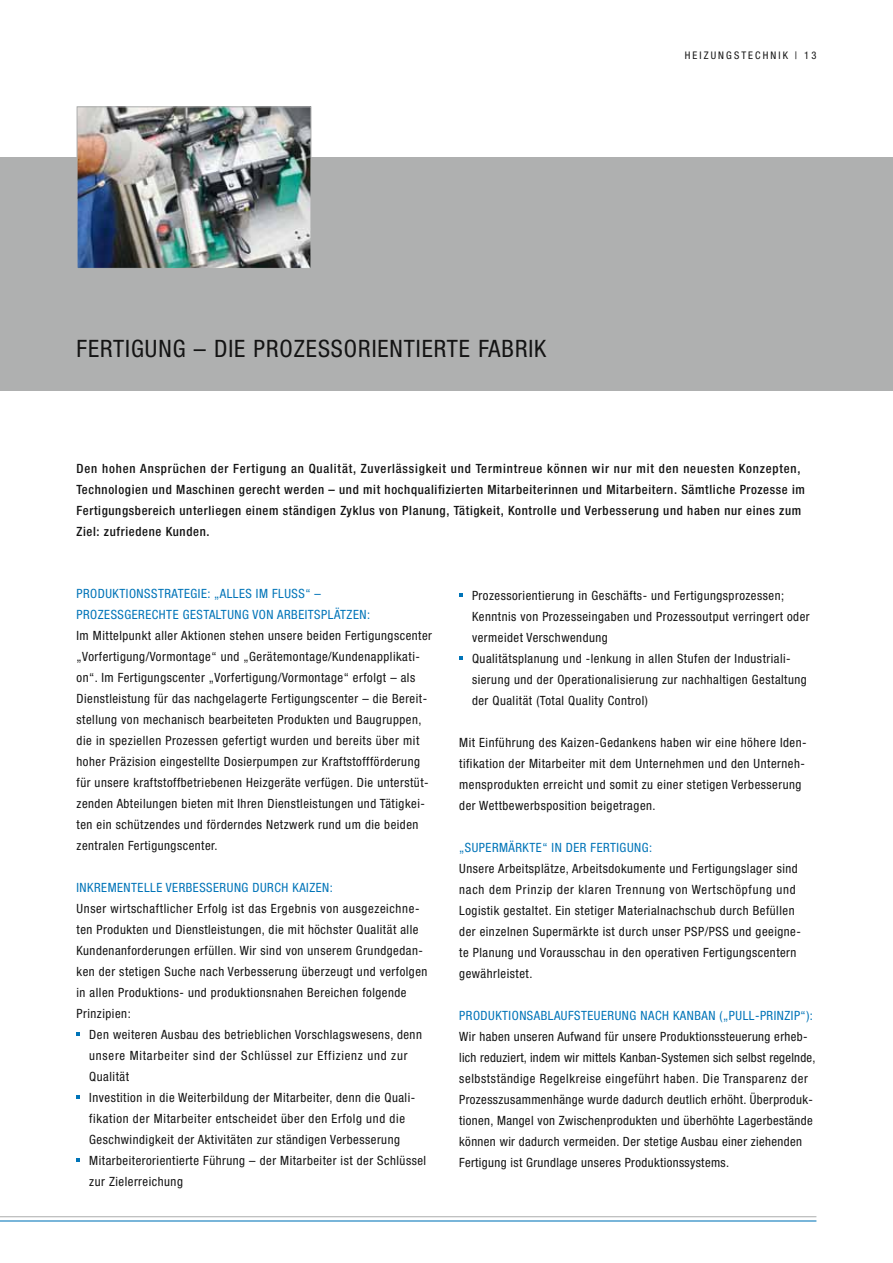
<style>
.page{position:relative;width:893px;height:1263px;background:#fff}
.page>*{position:absolute;margin:0;border:0;box-sizing:border-box;transform-origin:0 0}
.t1{font:condensed 24px "Helvetica Neue LTW1 G";letter-spacing:.04em;color:#141414}
.t2{font:condensed 12.75px/21px "Helvetica Neue LTW1 G";letter-spacing:.04em;color:#141414}
.t3{font:500 condensed 12.75px/21px "Helvetica Neue LTW1 G";letter-spacing:.05em;color:#141414}
.t4{font:condensed 12.75px "Helvetica Neue LTW1 G";letter-spacing:.04em;color:#0074b8}
.t5{font:condensed 12.75px "Helvetica Neue LTW1 G";letter-spacing:.06em;color:#141414}
.t6{font:condensed 10.5px "Helvetica Neue LTW1 G";letter-spacing:.2em;color:#141414}
</style>
<div class="page">
<hr style="left:0;top:1216px;width:816px;height:1px;background:#afb0b0">
<hr style="left:0;top:1220px;width:816px;height:1px;background:#0074b8">
<div style="left:0;top:157px;width:893px;height:234px;background:#afb0b0"></div>
<img style="left:79px;top:108px;width:230px;height:159px">
<div style="left:77px;top:106px;width:234px;height:163px;border:1px solid #afb0b0"></div>
<h1 class="t1" style="left:77px;top:335px;width:24px">Fertig</h1>
<h1 class="t1" style="left:145px;top:335px;width:403px">ung – DIE PROZESSORIENTIERTE FABRIK</h1>
<p class="t6" style="left:685px;top:49px;width:65px">HEIZUNGStechnik</p>
<p class="t6" style="left:795px;top:49px;width:23px">| 13</p>
<p class="t3" style="left:77px;top:458px;width:730px">Den hohen Ansprüchen der Fertigung an Qualität, Zuverlässigkeit und Termintreue können wir nur mit den neuesten Konzepten, Technologien und Maschinen gerecht werden – und mit hochqualifizierten Mitarbeiterinnen und Mitarbeitern. Sämtliche Prozesse im Fertigungsbereich unterliegen einem ständigen Zyklus von Planung, Tätigkeit, Kontrolle und Verbesserung und haben nur eines zum Ziel: zufriedene Kunden.</p>
<p class="t4" style="left:77px;top:586px;width:44px">Produktionsstrategie</p>
<p class="t4" style="left:207px;top:586px;width:27px">: „Alles</p>
<p class="t4" style="left:256px;top:586px;width:67px">im Fluss “ –</p>
<p class="t4" style="left:77px;top:607px;width:15px">Prozessgerechte</p>
<p class="t4" style="left:183px;top:607px;width:15px">Gestalt</p>
<p class="t4" style="left:227px;top:607px;width:64px">ung von Arbeitsplätzen</p>
<p class="t4" style="left:367px;top:607px;width:5px">:</p>
<p class="t2" style="left:77px;top:625px;width:357px">Im Mittelpunkt aller Aktionen stehen unsere beiden Fertigungscenter „Vorfertigung/Vormontage“ und „Gerätemontage/Kundenapplikati&shy;on“. Im Fertigungscenter „Vorfertigung/Vormontage“ erfolgt – als Dienstleistung für das nachgelagerte Fertigungscenter – die Bereit&shy;stellung von mechanisch bearbeiteten Produkten und Baugruppen, die in speziellen Prozessen gefertigt wurden und bereits über mit hoher Präzision eingestellte Dosierpumpen zur Kraftstoffförderung für unsere kraftstoffbetriebenen Heizgeräte verfügen. Die unterstüt&shy;zenden Abteilungen bieten mit Ihren Dienstleistungen und Tätigkei&shy;ten ein schützendes und förderndes Netzwerk rund um die beiden zentralen Fertigungscenter.</p>
<p class="t4" style="left:77px;top:880px;width:11px">Inkrementelle</p>
<p class="t4" style="left:166px;top:880px;width:8px">Verbesser</p>
<p class="t4" style="left:227px;top:880px;width:48px">ung durch</p>
<p class="t4" style="left:292px;top:880px;width:14px">Kaizen</p>
<p class="t4" style="left:330px;top:880px;width:5px">:</p>
<p class="t2" style="left:77px;top:898px;width:352px">Unser wirtschaftlicher Erfolg ist das Ergebnis von ausgezeichne&shy;ten Produkten und Dienstleistungen, die mit höchster Qualität alle Kundenanforderungen erfüllen. Wir sind von unserem Grundgedan&shy;ken der stetigen Suche nach Verbesserung überzeugt und verfolgen in allen Produktions- und produktionsnahen Bereichen folgende Prinzipien:</p>
<p class="t2" style="left:89px;top:1024px;width:334px">Den weiteren Ausbau des betrieblichen Vorschlagswesens, denn</p>
<p class="t5" style="left:89px;top:1048px;width:320px">unsere Mitarbeiter sind der Schlüssel zur Effizienz und zur</p>
<p class="t2" style="left:77px;top:1066px;width:54px">Qualität</p>
<p class="t2" style="left:89px;top:1087px;width:327px">Investition in die Weiterbildung der Mitarbeiter, denn die Quali-</p>
<p class="t2" style="left:89px;top:1108px;width:317px">fikation der Mitarbeiter entscheidet über den Erfolg und die</p>
<p class="t2" style="left:89px;top:1129px;width:312px">Geschwindigkeit der Aktivitäten zur ständigen Verbesserung</p>
<p class="t2" style="left:89px;top:1150px;width:338px">Mitarbeiterorientierte Führung – der Mitarbeiter ist der Schlüssel</p>
<p class="t2" style="left:89px;top:1171px;width:95px">zur Zielerreichung</p>
<p class="t2" style="left:472px;top:585px;width:339px">Prozessorientierung in Geschäfts- und Fertigungsprozessen; Kenntnis von Prozesseingaben und Prozessoutput verringert oder vermeidet Verschwendung<br>Qualitätsplanung und -lenkung in allen Stufen der Industriali&shy;sierung und der Operationalisierung zur nachhaltigen Gestaltung der Qualität (Total Quality Control)</p>
<p class="t2" style="left:459px;top:732px;width:349px">Mit Einführung des Kaizen-Gedankens haben wir eine höhere Iden&shy;tifikation der Mitarbeiter mit dem Unternehmen und den Unterneh&shy;mensprodukten erreicht und somit zu einer stetigen Verbesserung der Wettbewerbsposition beigetragen.</p>
<p class="t4" style="left:459px;top:840px;width:28px">„Supermärkte</p>
<p class="t4" style="left:542px;top:840px;width:62px">“ in der Fertig</p>
<p class="t4" style="left:627px;top:840px;width:27px">ung:</p>
<p class="t2" style="left:459px;top:858px;width:343px">Unsere Arbeitsplätze, Arbeitsdokumente und Fertigungslager sind nach dem Prinzip der klaren Trennung von Wertschöpfung und Logistik gestaltet. Ein stetiger Materialnachschub durch Befüllen der einzelnen Supermärkte ist durch unser PSP/PSS und geeigne&shy;te Planung und Vorausschau in den operativen Fertigungscentern gewährleistet.</p>
<p class="t4" style="left:459px;top:1008px;width:44px">Produktionsabla</p>
<p class="t4" style="left:561px;top:1008px;width:15px">ufste</p>
<p class="t4" style="left:594px;top:1008px;width:55px">uerung nach</p>
<p class="t4" style="left:673px;top:1008px;width:15px">Kanban</p>
<p class="t4" style="left:720px;top:1008px;width:54px">(„Pull-Prinzip</p>
<p class="t4" style="left:801px;top:1008px;width:14px">“):</p>
<p class="t2" style="left:459px;top:1026px;width:358px">Wir haben unseren Aufwand für unsere Produktionssteuerung erheb&shy;lich reduziert, indem wir mittels Kanban-Systemen sich selbst regelnde, selbstständige Regelkreise eingeführt haben. Die Transparenz der Prozesszusammenhänge wurde dadurch deutlich erhöht. Überproduk&shy;tionen, Mangel von Zwischenprodukten und überhöhte Lagerbestände können wir dadurch vermeiden. Der stetige Ausbau einer ziehenden Fertigung ist Grundlage unseres Produktionssystems.</p>
</div>
